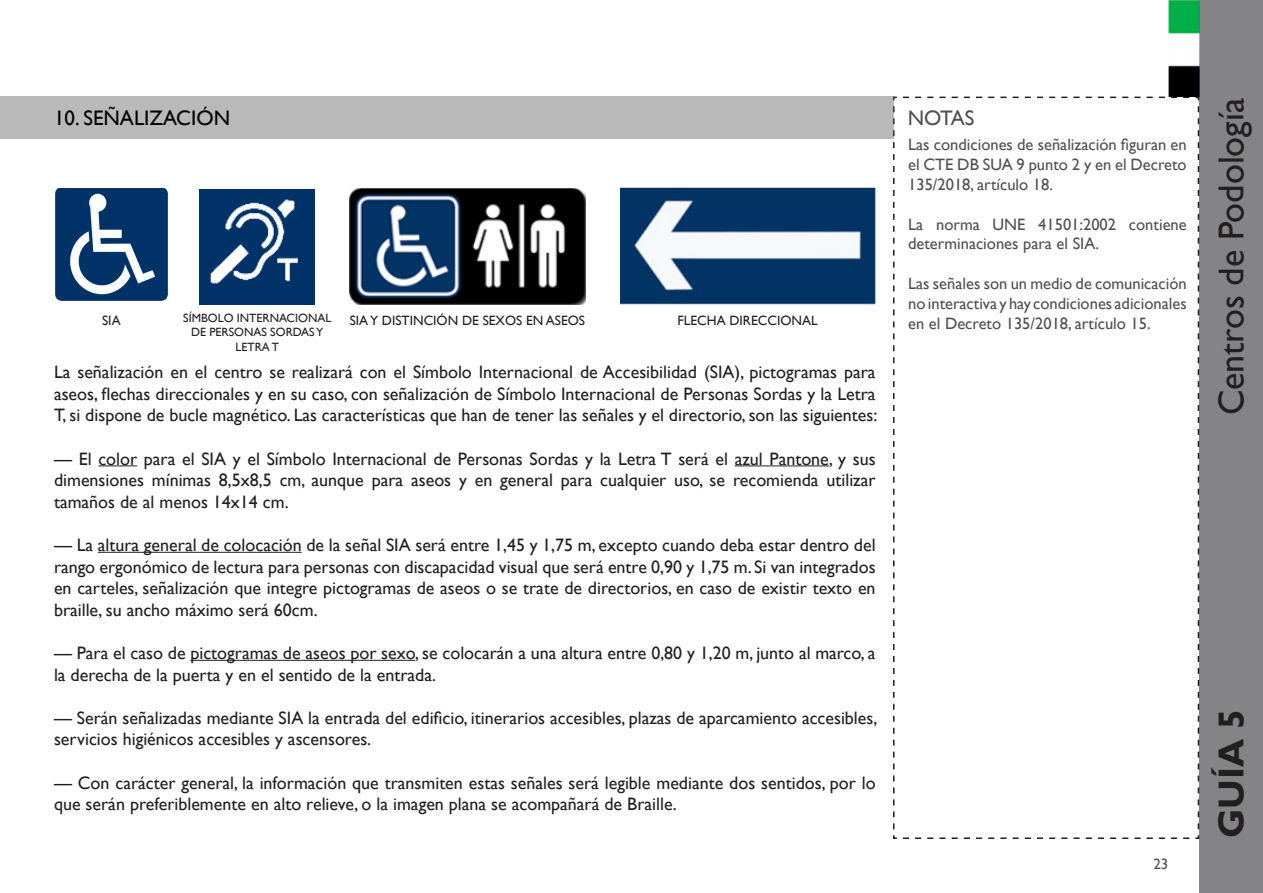
<style>
.page{position:relative;width:1263px;height:893px;background:#fff}
.page>*{position:absolute;margin:0;border:0;box-sizing:border-box;transform-origin:0 0}
.t1{font:36px "Gill Sans";color:#231f20}
.t2{font:700 36px "Gill Sans";color:#231f20}
.t3{font:21px "Gill Sans";color:#000}
.t4{font:21px "Gill Sans";letter-spacing:-.03em;color:#505052}
.t5{font:18px/21.6px "Gill Sans";color:#231f20;text-align:justify}
.t6{font:16.5px/19.8px "Gill Sans";color:#505052;text-align:justify}
.t7{font:15px "Gill Sans";color:#505052}
.t8{font:13.5px "Gill Sans";color:#231f20}
.t9{font:12px/14.4px "Gill Sans";color:#231f20;text-align:center}
</style>
<div class="page">
<div style="left:1199px;top:0;width:64px;height:893px;background:#848486"></div>
<svg style="left:892px;top:96px;width:308px;height:743px"></svg>
<img style="left:1168px;top:0;width:31px;height:97px">
<div style="left:0;top:97px;width:893px;height:42px;background:#b9b9ba"></div>
<hr style="left:98px;top:465px;width:39px;height:1px;background:#231f20">
<hr style="left:735px;top:465px;width:94px;height:1px;background:#231f20">
<hr style="left:98px;top:552px;width:204px;height:1px;background:#231f20">
<hr style="left:190px;top:660px;width:225px;height:1px;background:#231f20">
<img style="left:620px;top:187px;width:255px;height:118px">
<img style="left:55px;top:188px;width:113px;height:113px">
<img style="left:200px;top:189px;width:115px;height:116px">
<img style="left:350px;top:188px;width:235px;height:117px">
<p class="t3" style="left:54px;top:106px;width:177px">10. SEÑALIZACIÓN</p>
<p class="t8" style="left:102px;top:312px;width:20px">SIA</p>
<p class="t9" style="left:183px;top:311px;width:149px">SÍMBOLO INTERNACIONAL</p>
<p class="t8" style="left:678px;top:312px;width:142px">FLECHA DIRECCIONAL</p>
<p class="t9" style="left:191px;top:325px;width:134px">DE PERSONAS SORDAS Y<br>LETRA T</p>
<p class="t8" style="left:350px;top:312px;width:237px">SIA Y DISTINCIÓN DE SEXOS EN ASEOS</p>
<p class="t5" style="left:54px;top:362px;width:825px">La señalización en el centro se realizará con el Símbolo Internacional de Accesibilidad (SIA), pictogramas para aseos, flechas direccionales y en su caso, con señalización de Símbolo Internacional de Personas Sordas y la Letra T, si dispone de bucle magnético. Las características que han de tener las señales y el directorio, son las siguientes:</p>
<p class="t5" style="left:54px;top:448px;width:823px">— El color para el SIA y el Símbolo Internacional de Personas Sordas y la Letra T será el azul Pantone, y sus dimensiones mínimas 8,5x8,5 cm, aunque para aseos y en general para cualquier uso, se recomienda utilizar tamaños de al menos 14x14 cm.</p>
<p class="t5" style="left:54px;top:534px;width:823px">— La altura general de colocación de la señal SIA será entre 1,45 y 1,75 m, excepto cuando deba estar dentro del rango ergonómico de lectura para personas con discapacidad visual que será entre 0,90 y 1,75 m. Si van integrados en carteles, señalización que integre pictogramas de aseos o se trate de directorios, en caso de existir texto en braille, su ancho máximo será 60cm.</p>
<p class="t5" style="left:54px;top:642px;width:823px">— Para el caso de pictogramas de aseos por sexo, se colocarán a una altura entre 0,80 y 1,20 m, junto al marco, a la derecha de la puerta y en el sentido de la entrada.</p>
<p class="t5" style="left:54px;top:707px;width:825px">— Serán señalizadas mediante SIA la entrada del edificio, itinerarios accesibles, plazas de aparcamiento accesibles, servicios higiénicos accesibles y ascensores.</p>
<p class="t5" style="left:54px;top:772px;width:823px">— Con carácter general, la información que transmiten estas señales será legible mediante dos sentidos, por lo que serán preferiblemente en alto relieve, o la imagen plana se acompañará de Braille.</p>
<p class="t4" style="left:908px;top:105px;width:68px">NOTAS</p>
<p class="t6" style="left:908px;top:135px;width:280px">Las condiciones de señalización figuran en el CTE DB SUA 9 punto 2 y en el Decreto 135/2018, artículo 18.</p>
<p class="t6" style="left:908px;top:214px;width:280px">La norma UNE 41501:2002 contiene determinaciones para el SIA.</p>
<p class="t6" style="left:908px;top:274px;width:280px">Las señales son un medio de comunicación no interactiva y hay condiciones adicionales en el Decreto 135/2018, artículo 15.</p>
<h1 class="t1" style="left:1210px;top:415px;width:319px;rotate:-90deg">Centros de Podología</h1>
<p class="t7" style="left:1153px;top:855px;width:16px">23</p>
<h1 class="t2" style="left:1210px;top:838px;width:130px;rotate:-90deg">GUÍA 5</h1>
</div>
